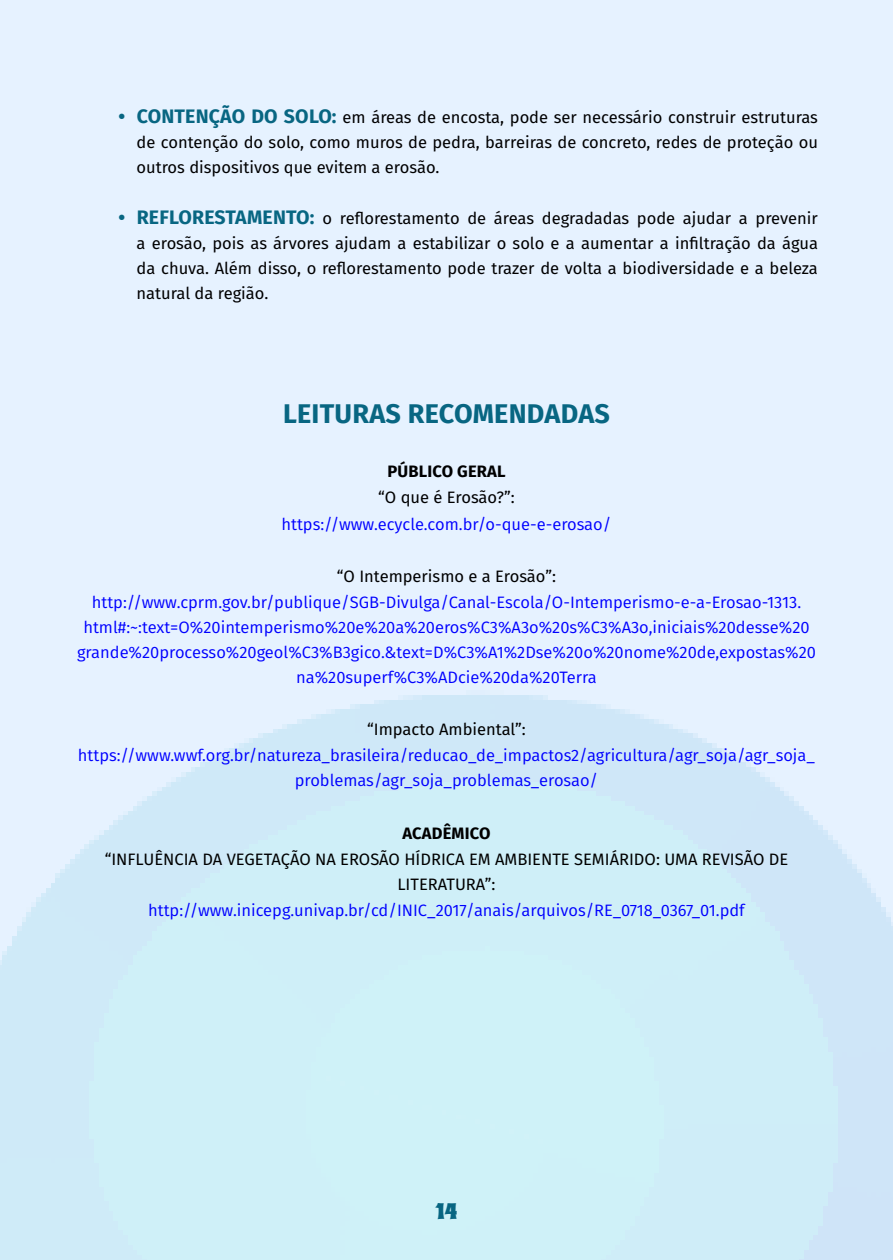
<style>
.page{position:relative;width:893px;height:1260px;background:#fff}
.page>*{position:absolute;margin:0;border:0;box-sizing:border-box;transform-origin:0 0}
.t1{font:700 27px "Fira Sans";letter-spacing:.01em;color:#086682}
.t2{font:22.5px "Spicy Rice";color:#086682}
.t3{font:16.5px/24.8px "Fira Sans";color:#000;text-align:justify}
.t4{font:16.5px/24.8px "Fira Sans";color:#00f;text-align:center}
.t5{font:700 16.5px "Fira Sans";letter-spacing:.01em;color:#000}
.s1{font-weight:700;font-size:19.5px;color:#086682}
</style>
<div class="page">
<div style="left:0;top:0;width:892px;height:1260px;background:linear-gradient(to bottom,#edf3ff,#cdedf7)"></div>
<p class="t3" style="left:136px;top:105px;width:683px;text-indent:-18px"><span class="s1">• CONTENÇÃO DO SOLO:</span> em áreas de encosta, pode ser necessário construir estruturas de contenção do solo, como muros de pedra, barreiras de concreto, redes de proteção ou outros dispositivos que evitem a erosão.</p>
<p class="t3" style="left:137px;top:206px;width:683px;text-indent:-18px"><span class="s1">• REFLORESTAMENTO:</span> o reflorestamento de áreas degradadas pode ajudar a prevenir a erosão, pois as árvores ajudam a estabilizar o solo e a aumentar a infiltração da água da chuva. Além disso, o reflorestamento pode trazer de volta a biodiversidade e a beleza natural da região.</p>
<h1 class="t1" style="left:283px;top:391px;width:328px">LEITURAS RECOMENDADAS</h1>
<p class="t5" style="left:387px;top:458px;width:120px">PÚBLICO GERAL</p>
<p class="t3" style="left:378px;top:485px;width:138px">“O que é Erosão?”:</p>
<p class="t4" style="left:281px;top:511px;width:331px">https://www.ecycle.com.br/o-que-e-erosao/</p>
<p class="t3" style="left:337px;top:564px;width:221px">“O Intemperismo e a Erosão”:</p>
<p class="t4" style="left:77px;top:590px;width:740px">http://www.cprm.gov.br/publique/SGB-Divulga/Canal-Escola/O-Intemperismo-e-a-Erosao-1313. html#:~:text=O%20intemperismo%20e%20a%20eros%C3%A3o%20s%C3%A3o,iniciais%20desse%20 grande%20processo%20geol%C3%B3gico.&amp;text=D%C3%A1%2Dse%20o%20nome%20de,expostas%20 na%20superf%C3%ADcie%20da%20Terra</p>
<p class="t3" style="left:367px;top:717px;width:160px">“Impacto Ambiental”:</p>
<p class="t4" style="left:78px;top:743px;width:738px">https://www.wwf.org.br/natureza_brasileira/reducao_de_impactos2/agricultura/agr_soja/agr_soja_ problemas/agr_soja_problemas_erosao/</p>
<p class="t5" style="left:402px;top:819px;width:89px">ACADÊMICO</p>
<p class="t3" style="left:105px;top:846px;width:685px;text-align:center">“INFLUÊNCIA DA VEGETAÇÃO NA EROSÃO HÍDRICA EM AMBIENTE SEMIÁRIDO: UMA REVISÃO DE<br>LITERATURA”:</p>
<p class="t4" style="left:148px;top:897px;width:598px">http://www.inicepg.univap.br/cd/INIC_2017/anais/arquivos/RE_0718_0367_01.pdf</p>
<h2 class="t2" style="left:435px;top:1196px;width:24px">14</h2>
</div>
